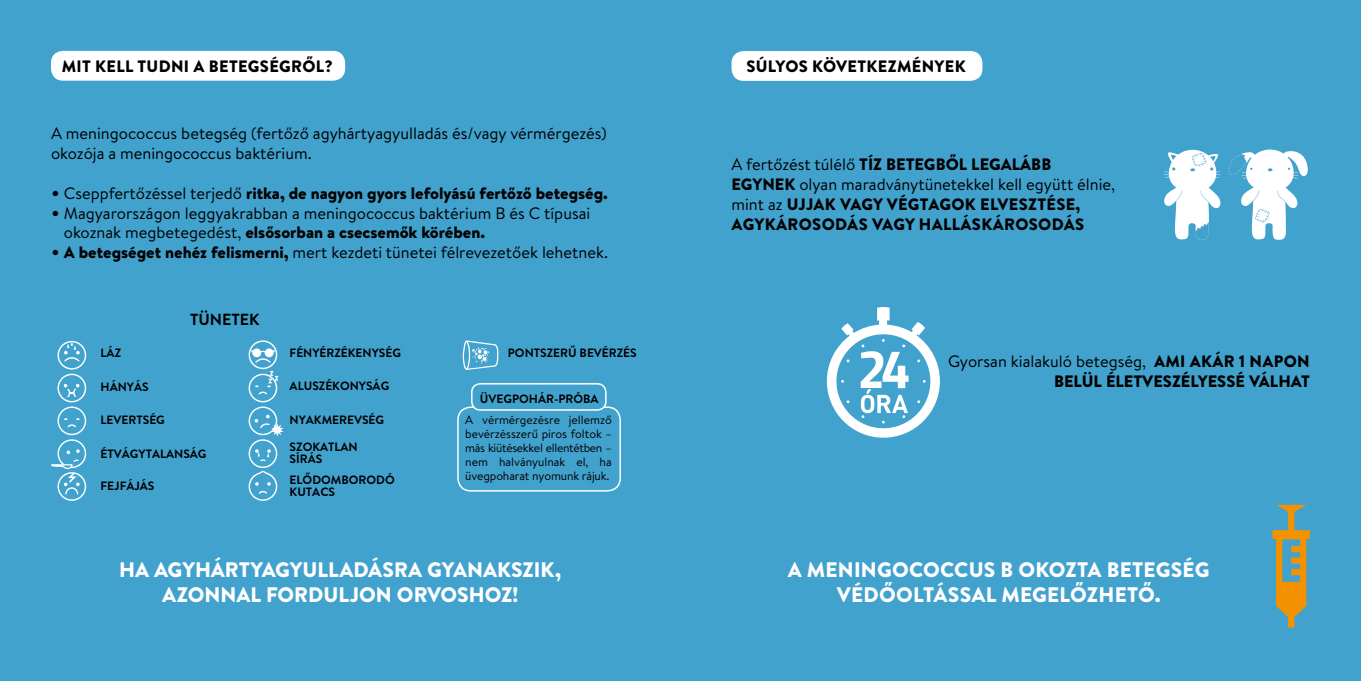
<style>
.page{position:relative;width:1361px;height:681px;background:#fff}
.page>*{position:absolute;margin:0;border:0;box-sizing:border-box;transform-origin:0 0}
.t1{font:900 21px/25.2px "Brandon Text";color:#fff;text-align:center}
.t2{font:16.5px/19.8px "Brandon Text";color:#000}
.t3{font:900 16.5px/19.8px "Brandon Text";color:#000}
.t4{font:900 16.5px "Brandon Text";letter-spacing:.02em;color:#000}
.t5{font:700 16.05px "Brandon Text";color:#000}
.t6{font:700 12px/12px "Brandon Text";color:#000}
.t7{font:12px/14.1px "Brandon Text";letter-spacing:-.01em;color:#000;text-align:justify}
.s1{font-family:"DIN Pro";font-weight:400}
.s2{font-weight:400}
.s3{font-family:"DIN Pro"}
.s4{font-weight:900}
</style>
<div class="page">
<div style="left:0;top:0;width:1361px;height:680px;background:#42a2ce"></div>
<svg style="left:827px;top:307px;width:113px;height:130px"></svg>
<div style="left:731px;top:51px;width:251px;height:30px;background:#fff;border-radius:12px"></div>
<div style="left:51px;top:51px;width:294px;height:30px;background:#fff;border-radius:12px"></div>
<svg style="left:1163px;top:150px;width:57px;height:90px"></svg>
<svg style="left:1228px;top:149px;width:80px;height:91px"></svg>
<svg style="left:1272px;top:504px;width:38px;height:123px"></svg>
<div style="left:457px;top:406px;width:164px;height:85px;border:2px solid #fff;border-radius:13px"></div>
<div style="left:472px;top:383px;width:134px;height:27px;background:#42a2ce;border-radius:9px"></div>
<div style="left:471px;top:383px;width:135px;height:27px;border:2px solid #fff;border-radius:9px"></div>
<svg style="left:463px;top:340px;width:35px;height:30px"></svg>
<svg style="left:51px;top:341px;width:35px;height:159px"></svg>
<svg style="left:249px;top:340px;width:35px;height:160px"></svg>
<p class="t3" style="left:62px;top:56px;width:44px">MIT KELL</p>
<p class="t3" style="left:137px;top:56px;width:11px">TUDNI</p>
<p class="t3" style="left:193px;top:56px;width:27px">A BETEGS</p>
<p class="t3" style="left:269px;top:56px;width:22px">ÉGRŐL</p>
<p class="t3" style="left:324px;top:56px;width:10px">?</p>
<p class="t4" style="left:746px;top:54px;width:221px">SÚLYOS KÖVETKEZMÉNYEK</p>
<p class="t2" style="left:51px;top:123px;width:557px">A meningococcus betegség (fertőző agyhártyagyulladás és/vagy vérmérgezés) okozója a meningococcus baktérium.</p>
<p class="t3" style="left:51px;top:183px;width:558px"><span class="s1">•</span> <span class="s2">Cseppfertőzéssel terjedő</span> RITKA, DE NAGYON GYORS LEFOLYÁSÚ FERTŐZŐ BETEGSÉG.</p>
<p class="t2" style="left:64px;top:202px;width:528px;text-indent:-13px"><span class="s3">•</span> Magyarországon leggyakrabban a meningococcus baktérium B és C típusai okoznak megbetegedést, <span class="s4">ELSŐSORBAN A CSECSEMŐK KÖRÉBEN.</span></p>
<p class="t2" style="left:51px;top:242px;width:558px"><span class="s3">•</span> <span class="s4">A BETEGSÉGET NEHÉZ FELISMERNI,</span> mert kezdeti tünetei félrevezetőek lehetnek.</p>
<p class="t6" style="left:101px;top:347px;width:22px">LÁZ</p>
<p class="t6" style="left:101px;top:380px;width:50px">HÁNYÁS</p>
<p class="t6" style="left:101px;top:413px;width:66px">LEVERTSÉG</p>
<p class="t5" style="left:190px;top:308px;width:71px">TÜNETEK</p>
<p class="t6" style="left:101px;top:447px;width:108px">ÉTVÁGYTALANSÁG</p>
<p class="t6" style="left:101px;top:479px;width:55px">FEJFÁJÁS</p>
<p class="t6" style="left:290px;top:347px;width:113px">FÉNYÉRZÉKENYSÉG</p>
<p class="t6" style="left:290px;top:380px;width:101px">ALUSZÉKONYSÁG</p>
<p class="t6" style="left:290px;top:413px;width:96px">NYAKMEREVSÉG</p>
<p class="t6" style="left:290px;top:440px;width:70px">SZOKATLAN<br>SÍRÁS</p>
<p class="t6" style="left:290px;top:473px;width:107px">ELŐDOMBORODÓ<br>KUTACS</p>
<p class="t6" style="left:508px;top:347px;width:130px">PONTSZERŰ BEVÉRZÉS</p>
<p class="t6" style="left:480px;top:392px;width:120px">ÜVEGPOHÁR-PRÓBA</p>
<p class="t7" style="left:465px;top:412px;width:148px">A vérmérgezésre jellemző bevérzésszerű piros foltok – más kiütésekkel ellentétben – nem halványulnak el, ha üvegpoharat nyomunk rájuk.</p>
<p class="t1" style="left:119px;top:556px;width:443px">HA AGYHÁRTYAGYULLADÁSRA GYANAKSZIK,<br>AZONNAL FORDULJON ORVOSHOZ!</p>
<p class="t2" style="left:731px;top:154px;width:385px">A fertőzést túlélő <span class="s4">TÍZ BETEGBŐL LEGALÁBB<br>EGYNEK</span> olyan maradványtünetekkel kell együtt élnie, mint az <span class="s4">UJJAK VAGY</span></p>
<p class="t3" style="left:887px;top:194px;width:34px">VÉGTAGOK</p>
<p class="t3" style="left:980px;top:194px;width:11px">ELVESZT</p>
<p class="t3" style="left:1046px;top:194px;width:35px">ÉSE,</p>
<p class="t3" style="left:731px;top:214px;width:13px">AGYKÁROSODÁS</p>
<p class="t3" style="left:872px;top:214px;width:12px">VAGY</p>
<p class="t3" style="left:919px;top:214px;width:12px">HALLÁSKÁROSODÁS</p>
<p class="t3" style="left:1054px;top:351px;width:257px;text-indent:-106px"><span class="s2">Gyorsan kialakuló betegség,</span> AMI AKÁR 1 NAPON<br>BELÜL ÉLETVESZÉLYESSÉ VÁLHAT</p>
<p class="t1" style="left:788px;top:556px;width:35px">A MENINGOCOCCUS</p>
<p class="t1" style="left:1000px;top:556px;width:33px">B OKOZTA</p>
<p class="t1" style="left:1106px;top:556px;width:14px">BETEGS</p>
<p class="t1" style="left:1182px;top:556px;width:26px">ÉG</p>
<p class="t1" style="left:837px;top:582px;width:41px">VÉDŐOLTÁSSAL</p>
<p class="t1" style="left:1001px;top:582px;width:15px">MEGELŐZHETŐ</p>
<p class="t1" style="left:1154px;top:582px;width:7px">.</p>
</div>
